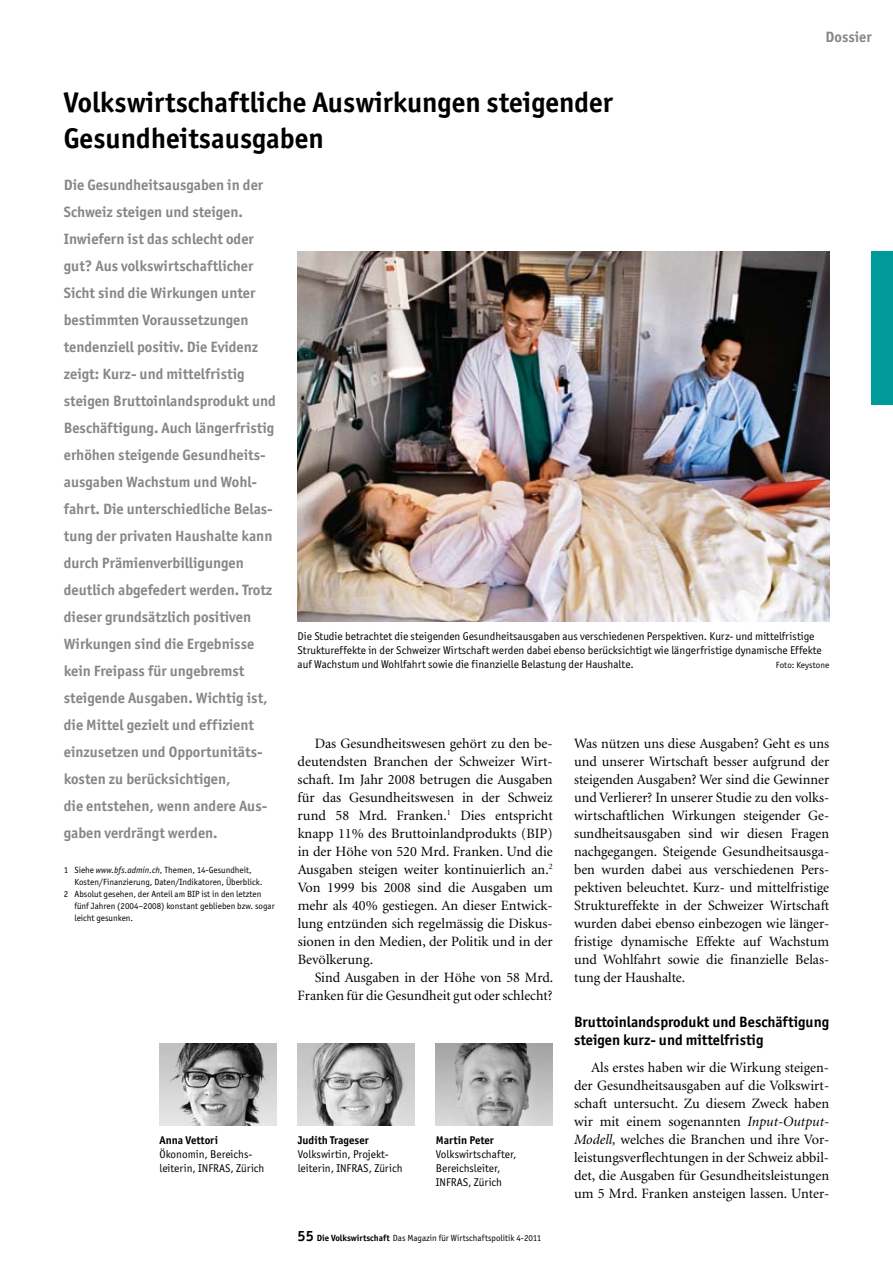
<style>
.page{position:relative;width:893px;height:1263px;background:#fff}
.page>*{position:absolute;margin:0;border:0;box-sizing:border-box;transform-origin:0 0}
.t1{font:700 28.5px/36px "Officina San ITC";color:#000}
.t2{font:700 15px/27px "Officina San ITC";color:#868786}
.t3{font:700 15px/18px "Officina San ITC";color:#000}
.t4{font:14.25px/18px "Minion";color:#000;text-align:justify}
.t5{font:11.25px/14.2px "Officina San ITC";color:#000}
.t6{font:700 11.25px "Officina San ITC";color:#000}
.t7{font:9px "Officina San ITC";color:#000}
.s1{font-style:italic}
.s2{font-weight:700;font-size:15px}
.s3{font-weight:700}
</style>
<div class="page">
<div style="left:872px;top:252px;width:21px;height:153px;background:#009a9b"></div>
<img style="left:298px;top:251px;width:531px;height:370px">
<img style="left:436px;top:1044px;width:117px;height:82px">
<img style="left:298px;top:1044px;width:117px;height:82px">
<img style="left:159px;top:1044px;width:117px;height:82px">
<p class="t2" style="left:826px;top:23px;width:48px">Dossier</p>
<h1 class="t1" style="left:64px;top:84px;width:551px">Volkswirtschaftliche Auswirkungen steigender<br>Gesundheitsausgaben</h1>
<p class="t2" style="left:64px;top:172px;width:214px">Die Gesundheitsausgaben in der<br>Schweiz steigen und steigen.<br>Inwiefern ist das schlecht oder gut? Aus volkswirtschaftlicher<br>Sicht sind die Wirkungen unter bestimmten Voraussetzungen tendenziell positiv. Die Evidenz zeigt: Kurz- und mittelfristig steigen Bruttoinlandsprodukt und<br>Beschäftigung. Auch längerfristig erhöhen steigende Gesundheits&shy;ausgaben Wachstum und Wohl&shy;fahrt. Die unterschiedliche Belas&shy;tung der privaten Haushalte kann durch Prämienverbilligungen deutlich abgefedert werden. Trotz dieser grundsätzlich positiven<br>Wirkungen sind die Ergebnisse kein Freipass für ungebremst steigende Ausgaben. Wichtig ist, die Mittel gezielt und effizient einzusetzen und Opportunitäts&shy;kosten zu berücksichtigen,<br>die entstehen, wenn andere Aus&shy;gaben verdrängt werden.</p>
<p class="t5" style="left:298px;top:629px;width:526px">Die Studie betrachtet die steigenden Gesundheitsausgaben aus verschiedenen Perspektiven. Kurz- und mittelfristige<br>Struktureffekte in der Schweizer Wirtschaft werden dabei ebenso berücksichtigt wie längerfristige dynamische Effekte auf Wachstum und Wohlfahrt sowie die finanzielle Belastung der Haushalte.</p>
<p class="t7" style="left:776px;top:660px;width:55px">Foto: Keystone</p>
<p class="t4" style="left:298px;top:734px;width:257px;text-indent:17px">Das Gesundheitswesen gehört zu den be&shy;deutendsten Branchen der Schweizer Wirt&shy;schaft. Im Jahr 2008 betrugen die Ausgaben für das Gesundheitswesen in der Schweiz rund 58 Mrd. Franken.<sup>1</sup> Dies entspricht knapp 11% des Bruttoinlandprodukts (BIP) in der Höhe von 520 Mrd. Franken. Und die Ausgaben steigen weiter kontinuierlich an.<sup>2<br></sup>Von 1999 bis 2008 sind die Ausgaben um mehr als 40% gestiegen. An dieser Entwick&shy;lung entzünden sich regelmässig die Diskus&shy;sionen in den Medien, der Politik und in der Bevölkerung.</p>
<p class="t4" style="left:298px;top:968px;width:257px;text-align:right">Sind Ausgaben in der Höhe von 58 Mrd.<br>Franken für die Gesundheit gut oder schlecht?</p>
<p class="t4" style="left:574px;top:734px;width:257px">Was nützen uns diese Ausgaben? Geht es uns und unserer Wirtschaft besser aufgrund der steigenden Ausgaben? Wer sind die Gewinner und Verlierer? In unserer Studie zu den volks&shy;wirtschaftlichen Wirkungen steigender Ge&shy;sundheitsausgaben sind wir diesen Fragen nachgegangen. Steigende Gesundheitsausga&shy;ben wurden dabei aus verschiedenen Pers&shy;pektiven beleuchtet. Kurz- und mittelfristige Struktureffekte in der Schweizer Wirtschaft wurden dabei ebenso einbezogen wie länger&shy;fristige dynamische Effekte auf Wachstum und Wohlfahrt sowie die finanzielle Belas&shy;tung der Haushalte.</p>
<p class="t3" style="left:574px;top:1012px;width:257px">Bruttoinlandsprodukt und Beschäftigung steigen kurz- und mittelfristig</p>
<p class="t4" style="left:574px;top:1058px;width:257px;text-indent:17px">Als erstes haben wir die Wirkung steigen&shy;der Gesundheitsausgaben auf die Volkswirt&shy;schaft untersucht. Zu diesem Zweck haben wir mit einem sogenannten <span class="s1">Input-Output-Modell,</span> welches die Branchen und ihre Vor&shy;leistungsverflechtungen in der Schweiz abbil&shy;det, die Ausgaben für Gesundheitsleistungen um 5 Mrd. Franken ansteigen lassen. Unter-</p>
<p class="t7" style="left:64px;top:865px;width:189px">1 Siehe <span class="s1">www.bfs.admin.ch,</span> Themen, 14-Gesundheit,</p>
<p class="t7" style="left:74px;top:877px;width:190px">Kosten/Finanzierung, Daten/Indikatoren, Überblick.</p>
<p class="t7" style="left:64px;top:889px;width:199px">2 Absolut gesehen, der Anteil am BIP ist in den letzten</p>
<p class="t7" style="left:74px;top:901px;width:202px">fünf Jahren (2004–2008) konstant geblieben bzw. sogar</p>
<p class="t7" style="left:74px;top:913px;width:60px">leicht gesunken.</p>
<p class="t6" style="left:298px;top:1133px;width:73px">Judith Trageser</p>
<p class="t5" style="left:298px;top:1147px;width:106px">Volkswirtin, Projekt&shy;leiterin, INFRAS, Zürich</p>
<p class="t6" style="left:159px;top:1133px;width:60px">Anna Vettori</p>
<p class="t5" style="left:159px;top:1147px;width:106px">Ökonomin, Bereichs&shy;leiterin, INFRAS, Zürich</p>
<p class="t6" style="left:436px;top:1133px;width:60px">Martin Peter</p>
<p class="t5" style="left:436px;top:1147px;width:82px">Volkswirtschafter,<br>Bereichsleiter,<br>INFRAS, Zürich</p>
<p class="t7" style="left:298px;top:1232px;width:245px"><span class="s2">55</span> <span class="s3">Die Volkswirtschaft</span> Das Magazin für Wirtschaftspolitik 4-2011</p>
</div>
